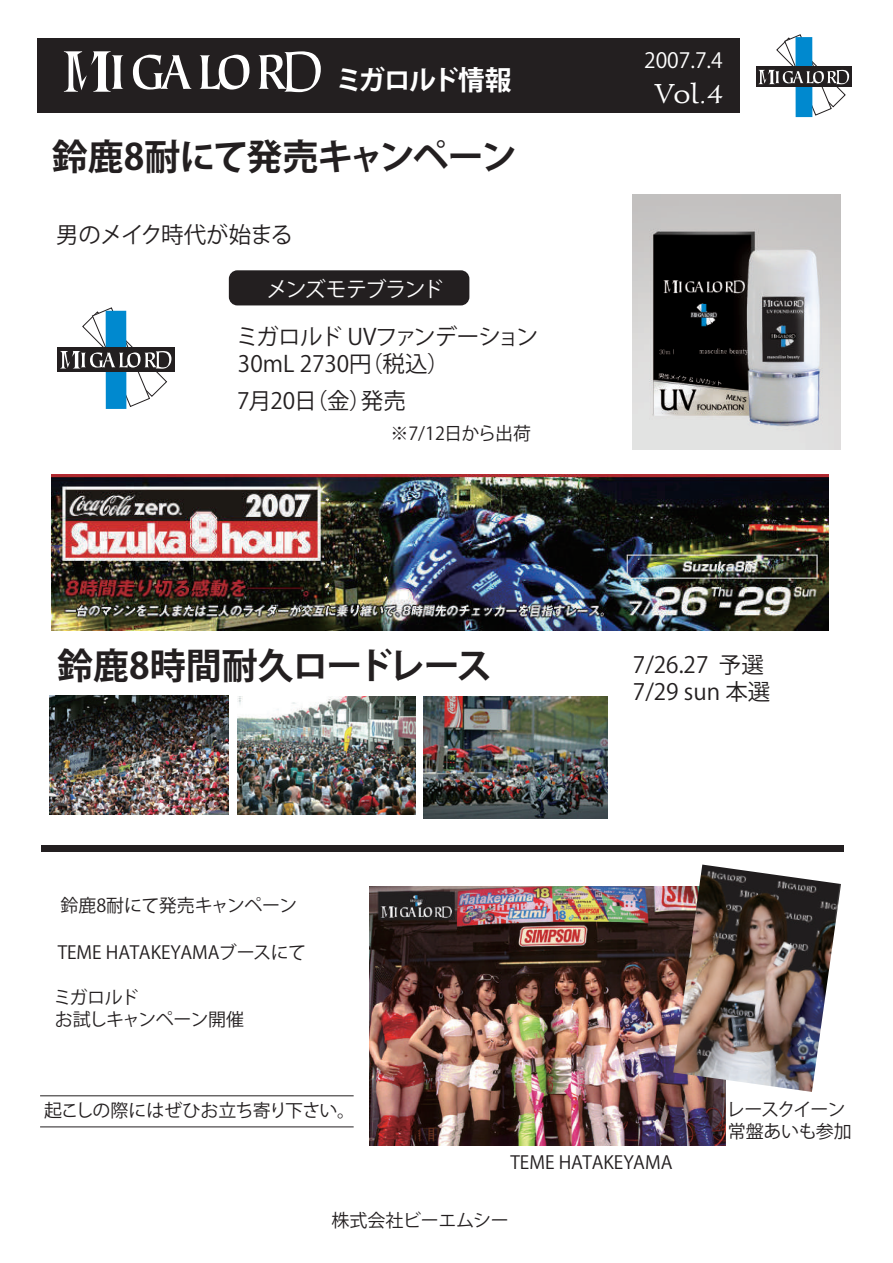
<style>
.page{position:relative;width:893px;height:1263px;background:#fff}
.page>*{position:absolute;margin:0;border:0;box-sizing:border-box;transform-origin:0 0}
.t1{font:700 36px "Koz Go Pr 6 N";letter-spacing:-.03em;color:#231f20}
.t2{font:700 36px "Koz Go Pr 6 N";letter-spacing:-.01em;color:#231f20}
.t3{font:700 27px "Koz Go Pr 6 N";letter-spacing:-.06em;color:#fff}
.t4{font:700 27px "Cally 721";color:#fff}
.t5{font:22.5px/27px "Koz Go Pr 6 N";letter-spacing:-.01em;color:#231f20}
.t6{font:22.5px "Koz Go Pr 6 N";letter-spacing:-.04em;color:#231f20}
.t7{font:21px "Koz Go Pr 6 N";letter-spacing:-.075em;color:#fff}
.t8{font:21px "Koz Go Pr 6 N";letter-spacing:-.05em;color:#fff}
.t9{font:18px "Koz Go Pr 6 N";letter-spacing:-.02em;color:#231f20}
.t10{font:18px/21.6px "Koz Go Pr 6 N";letter-spacing:-.04em;color:#231f20}
.t11{font:18px "Koz Go Pr 6 N";color:#231f20}
</style>
<div class="page">
<div style="left:37px;top:38px;width:703px;height:74px;background:#231f20"></div>
<svg style="left:64px;top:51px;width:59px;height:41px"></svg>
<svg style="left:133px;top:55px;width:59px;height:35px"></svg>
<svg style="left:200px;top:55px;width:49px;height:35px"></svg>
<svg style="left:259px;top:51px;width:62px;height:41px"></svg>
<div style="left:795px;top:37px;width:17px;height:80px;background:#0089cf"></div>
<div style="left:756px;top:67px;width:96px;height:20px;background:#231f20"></div>
<svg style="left:758px;top:34px;width:91px;height:82px"></svg>
<img style="left:423px;top:696px;width:184px;height:123px">
<img style="left:51px;top:475px;width:777px;height:155px">
<img style="left:237px;top:696px;width:179px;height:119px">
<img style="left:49px;top:695px;width:180px;height:120px">
<img style="left:370px;top:886px;width:355px;height:260px">
<div style="left:229px;top:270px;width:240px;height:35px;background:#231f20;border-radius:9px"></div>
<img style="left:673px;top:864px;width:168px;height:228px">
<div style="left:41px;top:845px;width:803px;height:7px;background:#231f20"></div>
<div style="left:106px;top:311px;width:20px;height:98px;background:#0089cf"></div>
<div style="left:57px;top:347px;width:118px;height:25px;background:#231f20"></div>
<svg style="left:60px;top:307px;width:111px;height:100px"></svg>
<img style="left:632px;top:194px;width:208px;height:255px">
<p class="t3" style="left:335px;top:65px;width:178px">ミガロルド情報</p>
<h1 class="t1" style="left:52px;top:137px;width:467px">鈴鹿8耐にて発売キャンペーン</h1>
<p class="t6" style="left:56px;top:222px;width:238px">男のメイク時代が始まる</p>
<p class="t7" style="left:266px;top:278px;width:179px">メンズモテブランド</p>
<p class="t5" style="left:236px;top:323px;width:304px">ミガロルド UVファンデーション<br>30mL 2730円（税込）</p>
<p class="t5" style="left:237px;top:388px;width:170px">7月20日（金）発売</p>
<p class="t10" style="left:390px;top:423px;width:142px">※7/12日から出荷</p>
<p class="t8" style="left:644px;top:48px;width:80px">2007.7.4</p>
<p class="t4" style="left:656px;top:78px;width:69px">Vol.4</p>
<h1 class="t2" style="left:57px;top:645px;width:436px">鈴鹿8時間耐久ロードレース</h1>
<p class="t5" style="left:633px;top:652px;width:139px">7/26.27 予選<br>7/29 sun 本選</p>
<p class="t9" style="left:60px;top:895px;width:238px">鈴鹿8耐にて発売キャンペーン</p>
<p class="t11" style="left:58px;top:942px;width:250px">TEME HATAKEYAMAブースにて</p>
<p class="t10" style="left:54px;top:987px;width:192px">ミガロルド<br>お試しキャンペーン開催</p>
<p class="t9" style="left:44px;top:1101px;width:312px">起こしの際にはぜひお立ち寄り下さい。</p>
<p class="t11" style="left:510px;top:1152px;width:164px">TEME HATAKEYAMA</p>
<p class="t9" style="left:331px;top:1210px;width:179px">株式会社ビーエムシー</p>
<p class="t10" style="left:726px;top:1099px;width:127px">レースクイーン常盤あいも参加</p>
</div>
